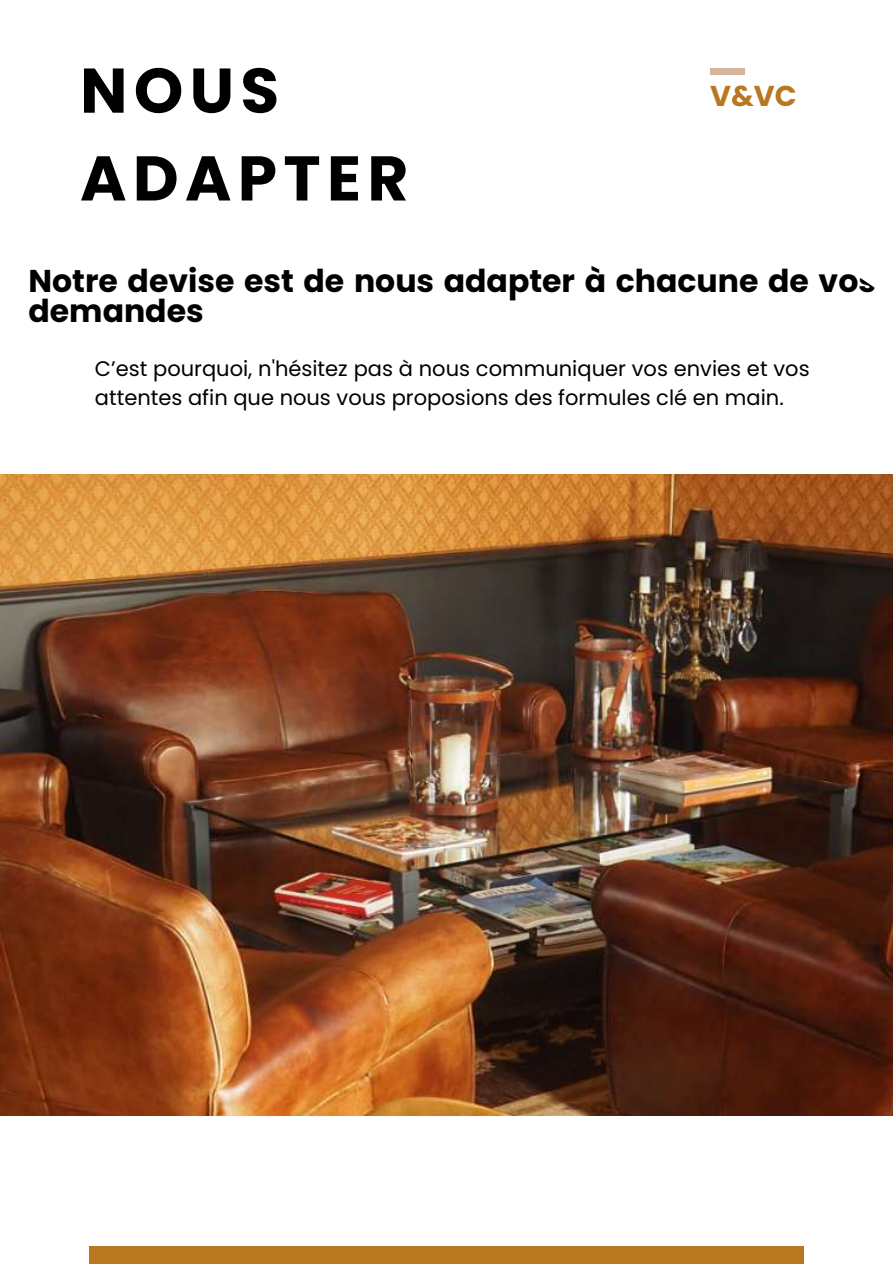
<style>
.page{position:relative;width:893px;height:1264px;background:#fff}
.page>*{position:absolute;margin:0;border:0;box-sizing:border-box;transform-origin:0 0}
.t1{font:700 63px/87.8px "Poppins";letter-spacing:.1em;color:#000}
.t2{font:700 31.5px/30.3px "Poppins";color:#000}
.t3{font:700 28.65px "Poppins";color:#b9781f}
.t4{font:21px/29.2px "Poppins";color:#000}
</style>
<div class="page">
<div style="left:90px;top:1246px;width:714px;height:17px;background:#b9781f"></div>
<div style="left:710px;top:68px;width:35px;height:6px;background:#d4b6a0"></div>
<img style="left:0;top:474px;width:892px;height:641px">
<h1 class="t1" style="left:80px;top:47px;width:330px">NOUS<br>ADAPTER</h1>
<h3 class="t3" style="left:710px;top:76px;width:88px">V&amp;VC</h3>
<h2 class="t2" style="left:28px;top:265px;width:849px">Notre devise est de nous adapter à chacune de vos demandes</h2>
<p class="t4" style="left:95px;top:354px;width:716px">C’est pourquoi, n'hésitez pas à nous communiquer vos envies et vos attentes afin que nous vous proposions des formules clé en main.</p>
</div>
